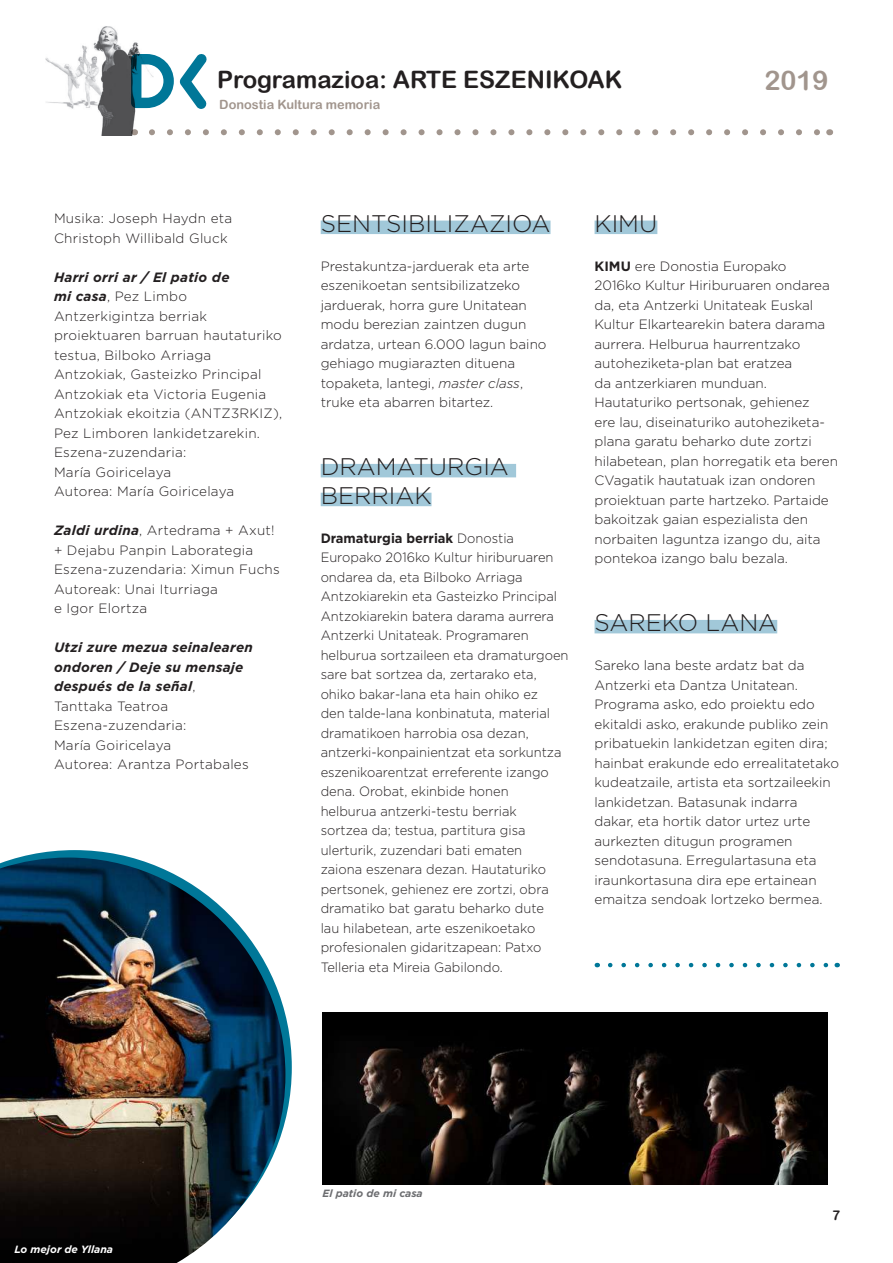
<style>
.page{position:relative;width:893px;height:1263px;background:#fff}
.page>*{position:absolute;margin:0;border:0;box-sizing:border-box;transform-origin:0 0}
.t1{font:27px "Arial Rounded MT Bold";color:#a1958d}
.t2{font:300 24px/28.8px "Gotham";color:#231f20}
.t3{font:24px "Arial Rounded MT Bold";color:#231f20}
.t4{font:300 13.5px/19.5px "Gotham";color:#231f20}
.t5{font:300 13.5px/19.5px "Gotham";color:#231f20;scale:.96 1}
.t6{font:300 13.5px/19.5px "Gotham";letter-spacing:.02em;color:#231f20}
.t7{font:13.5px "Arial Rounded MT Bold";color:#231f20}
.t8{font:12.75px "Arial Rounded MT Bold";color:#a1958d}
.t9{font:italic 700 10.5px "Gotham";color:#6c6d70}
.t10{font:italic 700 10.5px "Gotham";color:#fff}
.s1{font-weight:700;font-style:italic}
.s2{font-style:italic}
.s3{font-weight:700}
</style>
<div class="page">
<svg style="left:153px;top:54px;width:21px;height:54px"></svg>
<svg style="left:180px;top:54px;width:27px;height:55px"></svg>
<svg style="left:153px;top:129px;width:667px;height:6px"></svg>
<img style="left:46px;top:26px;width:107px;height:109px">
<div style="left:321px;top:221px;width:229px;height:13px;background:#a1c8d9"></div>
<div style="left:321px;top:464px;width:195px;height:13px;background:#a1c8d9"></div>
<div style="left:321px;top:493px;width:110px;height:13px;background:#a1c8d9"></div>
<div style="left:595px;top:221px;width:62px;height:13px;background:#a1c8d9"></div>
<div style="left:595px;top:620px;width:182px;height:13px;background:#a1c8d9"></div>
<svg style="left:610px;top:963px;width:219px;height:4px"></svg>
<img style="left:322px;top:1012px;width:505px;height:172px">
<svg style="left:20px;top:850px;width:272px;height:271px"></svg>
<img style="left:0;top:857px;width:285px;height:406px">
<h2 class="t3" style="left:217px;top:65px;width:407px">Programazioa: Arte Eszenikoak</h2>
<h1 class="t1" style="left:764px;top:65px;width:66px">2019</h1>
<p class="t8" style="left:219px;top:97px;width:162px">Donostia Kultura memoria</p>
<p class="t6" style="left:54px;top:209px;width:180px">Musika: Joseph Haydn eta<br>Christoph Willibald Gluck</p>
<p class="t6" style="left:54px;top:267px;width:230px"><span class="s1">Harri orri ar / El patio de<br>mi casa</span>, Pez Limbo<br>Antzerkigintza berriak proiektuaren barruan hautaturiko testua, Bilboko Arriaga<br>Antzokiak, Gasteizko Principal<br>Antzokiak eta Victoria Eugenia<br>Antzokiak ekoitzia (ANTZ3RKIZ),<br>Pez Limboren lankidetzarekin.<br>Eszena-zuzendaria:<br>María Goiricelaya<br>Autorea: María Goiricelaya</p>
<p class="t6" style="left:54px;top:520px;width:227px"><span class="s1">Zaldi urdina</span>, Artedrama + Axut! + Dejabu Panpin Laborategia<br>Eszena-zuzendaria: Ximun Fuchs<br>Autoreak: Unai Iturriaga<br>e Igor Elortza</p>
<p class="t6" style="left:54px;top:637px;width:200px"><span class="s1">Utzi zure mezua seinalearen ondoren / Deje su mensaje después de la señal</span>,<br>Tanttaka Teatroa<br>Eszena-zuzendaria:<br>María Goiricelaya<br>Autorea: Arantza Portabales</p>
<h2 class="t2" style="left:321px;top:208px;width:231px">SENTSIBILIZAZIOA</h2>
<p class="t4" style="left:321px;top:256px;width:227px">Prestakuntza-jarduerak eta arte eszenikoetan sentsibilizatzeko jarduerak, horra gure Unitatean modu berezian zaintzen dugun ardatza, urtean 6.000 lagun baino gehiago mugiarazten dituena topaketa, lantegi, <span class="s2">master class</span>, truke eta abarren bitartez.</p>
<h2 class="t2" style="left:321px;top:452px;width:190px">DRAMATURGIA<br>BERRIAK</h2>
<p class="t5" style="left:321px;top:528px;width:260px"><span class="s3">Dramaturgia berriak</span> Donostia Europako 2016ko Kultur hiriburuaren ondarea da, eta Bilboko Arriaga Antzokiarekin eta Gasteizko Principal Antzokiarekin batera darama aurrera Antzerki Unitateak. Programaren helburua sortzaileen eta dramaturgoen sare bat sortzea da, zertarako eta, ohiko bakar-lana eta hain ohiko ez<br>den talde-lana konbinatuta, material dramatikoen harrobia osa dezan, antzerki-konpainientzat eta sorkuntza eszenikoarentzat erreferente izango dena. Orobat, ekinbide honen<br>helburua antzerki-testu berriak<br>sortzea da; testua, partitura gisa ulerturik, zuzendari bati ematen<br>zaiona eszenara dezan. Hautaturiko pertsonek, gehienez ere zortzi, obra dramatiko bat garatu beharko dute<br>lau hilabetean, arte eszenikoetako profesionalen gidaritzapean: Patxo Telleria eta Mireia Gabilondo.</p>
<h2 class="t2" style="left:595px;top:208px;width:64px">KIMU</h2>
<p class="t4" style="left:595px;top:256px;width:245px"><span class="s3">KIMU</span> ere Donostia Europako<br>2016ko Kultur Hiriburuaren ondarea da, eta Antzerki Unitateak Euskal Kultur Elkartearekin batera darama aurrera. Helburua haurrentzako autoheziketa-plan bat eratzea<br>da antzerkiaren munduan.<br>Hautaturiko pertsonak, gehienez<br>ere lau, diseinaturiko autoheziketa&shy;plana garatu beharko dute zortzi hilabetean, plan horregatik eta beren CVagatik hautatuak izan ondoren proiektuan parte hartzeko. Partaide bakoitzak gaian espezialista den norbaiten laguntza izango du, aita pontekoa izango balu bezala.</p>
<h2 class="t2" style="left:595px;top:608px;width:184px">SAREKO LANA</h2>
<p class="t4" style="left:595px;top:655px;width:246px">Sareko lana beste ardatz bat da Antzerki eta Dantza Unitatean.<br>Programa asko, edo proiektu edo ekitaldi asko, erakunde publiko zein pribatuekin lankidetzan egiten dira; hainbat erakunde edo errealitatetako kudeatzaile, artista eta sortzaileekin lankidetzan. Batasunak indarra dakar, eta hortik dator urtez urte aurkezten ditugun programen sendotasuna. Erregulartasuna eta iraunkortasuna dira epe ertainean emaitza sendoak lortzeko bermea.</p>
<p class="t10" style="left:15px;top:1242px;width:100px">Lo mejor de Yllana</p>
<p class="t9" style="left:322px;top:1187px;width:102px">El patio de mi casa</p>
<p class="t7" style="left:832px;top:1208px;width:10px">7</p>
</div>
